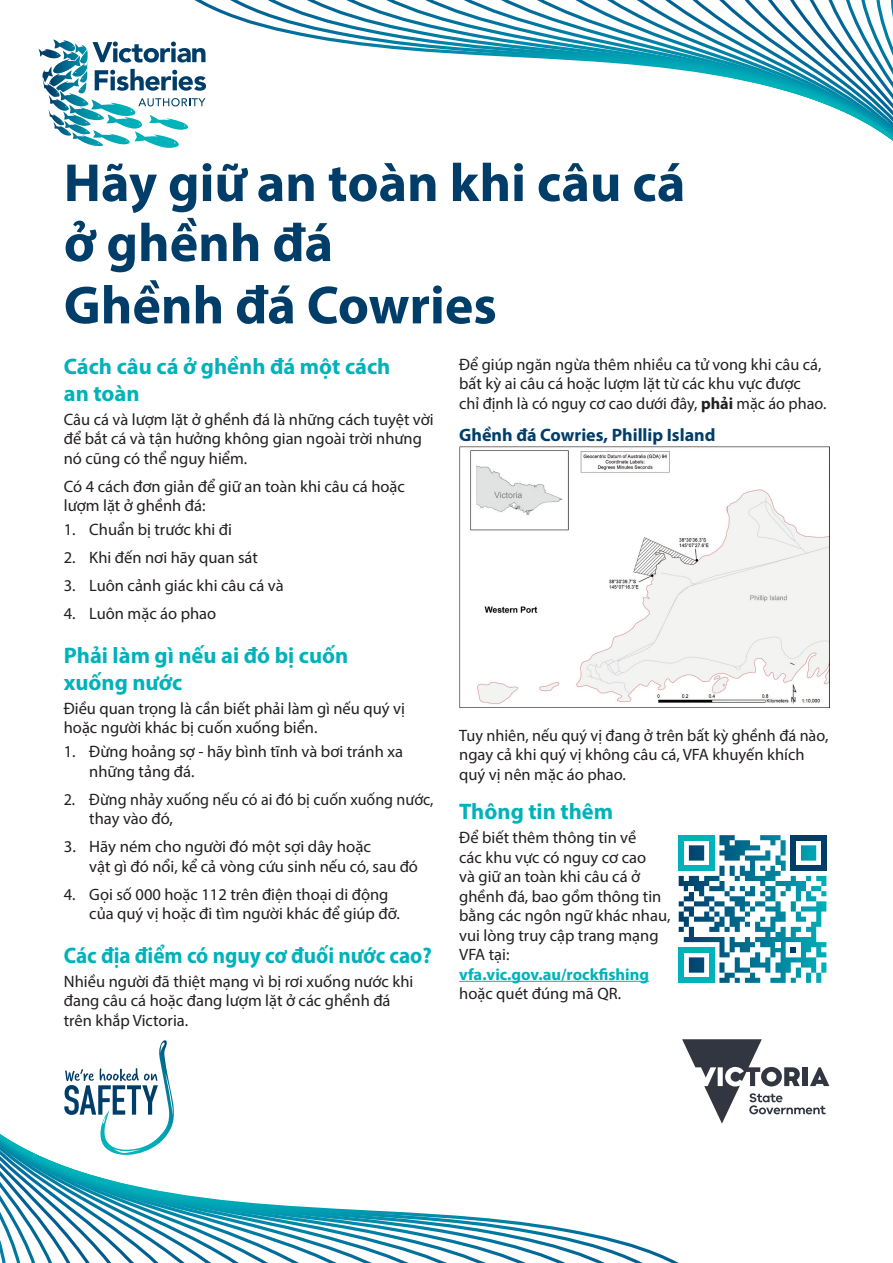
<style>
.page{position:relative;width:893px;height:1263px;background:#fff}
.page>*{position:absolute;margin:0;border:0;box-sizing:border-box;transform-origin:0 0}
.Heading_1{font:700 54px/60px "Myriad Pro";color:#003d69}
.Heading_2{font:700 22.5px/27px "Myriad Pro";color:#00b2b9}
.Heading_2-2{font:700 22.5px "Myriad Pro";color:#00b2b9;scale:.94 1}
.Heading_3{font:700 18px "Myriad Pro";color:#003d69}
.Body{font:16.5px/19.5px "Myriad Pro";color:#231f20}
.Before_Dots{font:16.5px/19.5px "Myriad Pro";color:#231f20}
.s1{font-weight:700}
.s2{font-weight:700;color:#00b2b9}
</style>
<div class="page">
<svg style="left:204px;top:1197px;width:475px;height:66px"></svg>
<svg style="left:885px;top:0;width:8px;height:141px"></svg>
<svg style="left:874px;top:0;width:11px;height:135px"></svg>
<svg style="left:865px;top:0;width:11px;height:128px"></svg>
<svg style="left:854px;top:0;width:12px;height:123px"></svg>
<svg style="left:844px;top:0;width:11px;height:117px"></svg>
<svg style="left:194px;top:0;width:651px;height:112px"></svg>
<svg style="left:39px;top:39px;width:167px;height:109px"></svg>
<svg style="left:682px;top:1039px;width:147px;height:84px"></svg>
<svg style="left:0;top:1040px;width:204px;height:223px"></svg>
<hr style="left:459px;top:981px;width:190px;height:1px;background:#00b2b9">
<svg style="left:678px;top:835px;width:149px;height:148px"></svg>
<div style="left:821px;top:835px;width:5px;height:10px;background:#003d69"></div>
<div style="left:821px;top:845px;width:5px;height:10px;background:#003d69"></div>
<div style="left:821px;top:855px;width:5px;height:16px;background:#003d69"></div>
<img style="left:459px;top:446px;width:370px;height:262px">
<p class="Heading_1" style="left:64px;top:151px;width:623px">Hãy giữ an toàn khi câu cá ở ghềnh đá</p>
<p class="Heading_1" style="left:64px;top:273px;width:434px">Ghềnh đá Cowries</p>
<p class="Heading_2" style="left:64px;top:352px;width:328px">Cách câu cá ở ghềnh đá một cách an toàn</p>
<p class="Body" style="left:64px;top:409px;width:371px">Câu cá và lượm lặt ở ghềnh đá là những cách tuyệt vời để bắt cá và tận hưởng không gian ngoài trời nhưng nó cũng có thể nguy hiểm.</p>
<p class="Before_Dots" style="left:64px;top:476px;width:343px">Có 4 cách đơn giản để giữ an toàn khi câu cá hoặc lượm lặt ở ghềnh đá:</p>
<p class="Body" style="left:64px;top:520px;width:170px">1. Chuẩn bị trước khi đi</p>
<p class="Body" style="left:64px;top:548px;width:196px">2. Khi đến nơi hãy quan sát</p>
<p class="Body" style="left:64px;top:576px;width:221px">3. Luôn cảnh giác khi câu cá và</p>
<p class="Body" style="left:64px;top:604px;width:154px">4. Luôn mặc áo phao</p>
<p class="Heading_2" style="left:64px;top:641px;width:286px">Phải làm gì nếu ai đó bị cuốn xuống nước</p>
<p class="Before_Dots" style="left:64px;top:698px;width:343px">Điều quan trọng là cần biết phải làm gì nếu quý vị hoặc người khác bị cuốn xuống biển.</p>
<p class="Body" style="left:89px;top:742px;width:315px;text-indent:-26px">1. Đừng hoảng sợ - hãy bình tĩnh và bơi tránh xa những tảng đá.</p>
<p class="Body" style="left:89px;top:789px;width:346px;text-indent:-26px">2. Đừng nhảy xuống nếu có ai đó bị cuốn xuống nước, thay vào đó,</p>
<p class="Body" style="left:89px;top:837px;width:330px;text-indent:-26px">3. Hãy ném cho người đó một sợi dây hoặc<br>vật gì đó nổi, kể cả vòng cứu sinh nếu có, sau đó</p>
<p class="Body" style="left:89px;top:884px;width:312px;text-indent:-26px">4. Gọi số 000 hoặc 112 trên điện thoại di động của quý vị hoặc đi tìm người khác để giúp đỡ.</p>
<p class="Heading_2-2" style="left:64px;top:941px;width:393px">Các địa điểm có nguy cơ đuối nước cao?</p>
<p class="Before_Dots" style="left:64px;top:971px;width:351px">Nhiều người đã thiệt mạng vì bị rơi xuống nước khi đang câu cá hoặc đang lượm lặt ở các ghềnh đá trên khắp Victoria.</p>
<p class="Before_Dots" style="left:459px;top:354px;width:369px">Để giúp ngăn ngừa thêm nhiều ca tử vong khi câu cá, bất kỳ ai câu cá hoặc lượm lặt từ các khu vực được<br>chỉ định là có nguy cơ cao dưới đây, <span class="s1">phải</span> mặc áo phao.</p>
<p class="Heading_3" style="left:459px;top:423px;width:258px">Ghềnh đá Cowries, Phillip Island</p>
<p class="Before_Dots" style="left:459px;top:725px;width:371px">Tuy nhiên, nếu quý vị đang ở trên bất kỳ ghềnh đá nào, ngay cả khi quý vị không câu cá, VFA khuyến khích quý vị nên mặc áo phao.</p>
<p class="Heading_2" style="left:459px;top:797px;width:155px">Thông tin thêm</p>
<p class="Body" style="left:459px;top:827px;width:213px">Để biết thêm thông tin về<br>các khu vực có nguy cơ cao<br>và giữ an toàn khi câu cá ở ghềnh đá, bao gồm thông tin bằng các ngôn ngữ khác nhau, vui lòng truy cập trang mạng<br>VFA tại: <span class="s2">vfa.vic.gov.au/rockfishing </span>hoặc quét đúng mã QR.</p>
</div>
